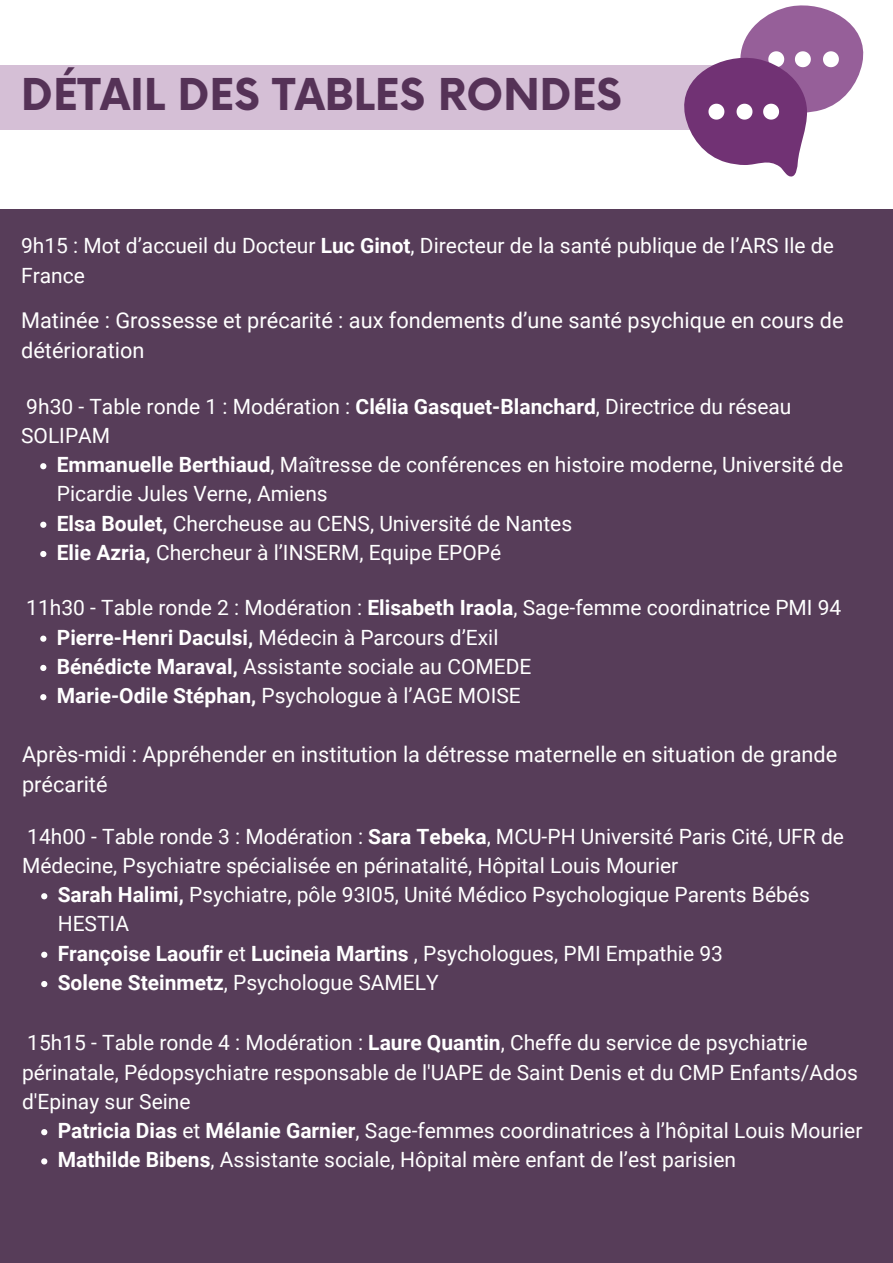
<style>
.page{position:relative;width:893px;height:1263px;background:#fff}
.page>*{position:absolute;margin:0;border:0;box-sizing:border-box;transform-origin:0 0}
.t1{font:700 42.75px "Now";color:#553257}
.t2{font:21.75px/30.4px "Roboto";color:#fff}
.t3{font:21px/29.2px "Roboto";color:#fff}
.t4{font:700 21px "Roboto";color:#fff}
.s1{font-weight:700}
.s2{font-weight:400}
</style>
<div class="page">
<div style="left:0;top:65px;width:723px;height:65px;background:#d5bfd6"></div>
<svg style="left:684px;top:5px;width:180px;height:172px"></svg>
<div style="left:0;top:209px;width:893px;height:1054px;background:#573d59"></div>
<svg style="left:40px;top:463px;width:6px;height:6px"></svg>
<svg style="left:40px;top:522px;width:6px;height:6px"></svg>
<svg style="left:40px;top:551px;width:6px;height:6px"></svg>
<svg style="left:40px;top:636px;width:6px;height:6px"></svg>
<svg style="left:40px;top:665px;width:6px;height:6px"></svg>
<svg style="left:40px;top:694px;width:6px;height:6px"></svg>
<svg style="left:41px;top:893px;width:6px;height:6px"></svg>
<svg style="left:41px;top:952px;width:6px;height:6px"></svg>
<svg style="left:41px;top:981px;width:6px;height:6px"></svg>
<svg style="left:41px;top:1129px;width:6px;height:6px"></svg>
<svg style="left:41px;top:1158px;width:6px;height:6px"></svg>
<p class="t1" style="left:21px;top:72px;width:602px">DÉTAIL DES TABLES RONDES</p>
<p class="t3" style="left:21px;top:232px;width:814px">9h15 : Mot d’accueil du Docteur <span class="s1">Luc Ginot</span>, Directeur de la santé publique de l’ARS Ile de<br>France</p>
<h1 class="t2" style="left:21px;top:305px;width:824px">Matinée : Grossesse et précarité : aux fondements d’une santé psychique en cours de détérioration</h1>
<p class="t3" style="left:21px;top:392px;width:772px">9h30 - Table ronde 1 : Modération : <span class="s1">Clélia Gasquet-Blanchard</span>, Directrice du réseau<br>SOLIPAM</p>
<p class="t3" style="left:57px;top:450px;width:788px"><span class="s1">Emmanuelle Berthiaud</span>, Maîtresse de conférences en histoire moderne, Université de<br>Picardie Jules Verne, Amiens</p>
<p class="t3" style="left:57px;top:509px;width:517px"><span class="s1">Elsa Boulet,</span> Chercheuse au CENS, Université de Nantes</p>
<p class="t3" style="left:57px;top:538px;width:446px"><span class="s1">Elie Azria,</span> Chercheur à l’INSERM, Equipe EPOPé</p>
<p class="t3" style="left:26px;top:593px;width:816px">11h30 - Table ronde 2 : Modération : <span class="s1">Elisabeth Iraola</span>, Sage-femme coordinatrice PMI 94</p>
<p class="t3" style="left:57px;top:623px;width:443px"><span class="s1">Pierre-Henri Daculsi,</span> Médecin à Parcours d’Exil</p>
<p class="t3" style="left:57px;top:652px;width:476px"><span class="s1">Bénédicte Maraval,</span> Assistante sociale au COMEDE</p>
<p class="t3" style="left:57px;top:681px;width:465px"><span class="s1">Marie-Odile Stéphan,</span> Psychologue à l’AGE MOISE</p>
<p class="t2" style="left:22px;top:739px;width:817px">Après-midi : Appréhender en institution la détresse maternelle en situation de grande précarité</p>
<p class="t3" style="left:22px;top:822px;width:823px">14h00 - Table ronde 3 : Modération : <span class="s1">Sara Tebeka</span>, MCU-PH Université Paris Cité, UFR de<br>Médecine, Psychiatre spécialisée en périnatalité, Hôpital Louis Mourier</p>
<p class="t3" style="left:58px;top:880px;width:753px"><span class="s1">Sarah Halimi,</span> Psychiatre, pôle 93I05, Unité Médico Psychologique Parents Bébés<br>HESTIA</p>
<p class="t4" style="left:58px;top:941px;width:666px">Françoise Laoufir <span class="s2">et</span> Lucineia Martins <span class="s2">, Psychologues, PMI Empathie 93</span></p>
<p class="t3" style="left:58px;top:968px;width:382px"><span class="s1">Solene Steinmetz</span>, Psychologue SAMELY</p>
<p class="t3" style="left:22px;top:1028px;width:837px">15h15 - Table ronde 4 : Modération : <span class="s1">Laure Quantin</span>, Cheffe du service de psychiatrie périnatale, Pédopsychiatre responsable de l'UAPE de Saint Denis et du CMP Enfants/Ados d'Epinay sur Seine</p>
<p class="t3" style="left:58px;top:1116px;width:806px"><span class="s1">Patricia Dias</span> et <span class="s1">Mélanie Garnier</span>, Sage-femmes coordinatrices à l’hôpital Louis Mourier</p>
<p class="t3" style="left:58px;top:1145px;width:680px"><span class="s1">Mathilde Bibens</span>, Assistante sociale, Hôpital mère enfant de l’est parisien</p>
</div>
